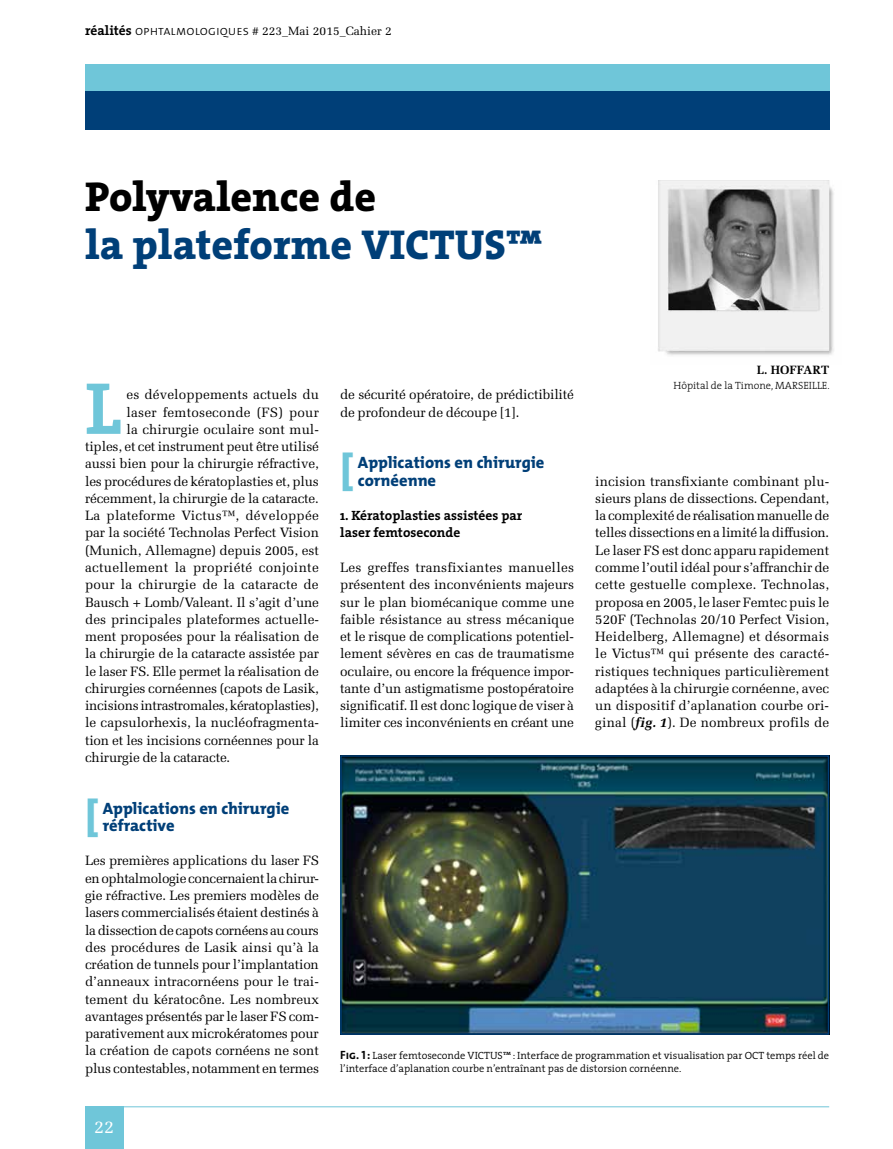
<style>
.page{position:relative;width:893px;height:1149px;background:#fff}
.page>*{position:absolute;margin:0;border:0;box-sizing:border-box;transform-origin:0 0}
.t1{font:74.25px "The Serif Bold Caps";color:#6fc6d9}
.t2{font:800 42px "The Serif";color:#003f78}
.t3{font:800 42px "The Serif";color:#000}
.t4{font:800 39px "The Mix";color:#6fc6d9;scale:1.1 1}
.t5{font:18px "Melior";color:#fff}
.t6{font:800 16.5px/17.2px "The Mix";color:#003f78}
.t7{font:13.5px/17.2px "Melior";letter-spacing:-.01em;color:#000;text-align:justify}
.t8{font:13.5px "Melior";letter-spacing:.015em;color:#000}
.t9{font:700 13.5px/17.2px "The Serif";color:#000}
.t10{font:13.5px "Melior";letter-spacing:.02em;color:#000}
.t11{font:13.5px "Melior";letter-spacing:.01em;color:#000}
.t12{font:12px "Melior";color:#000}
.t13{font:700 12px "Melior";color:#000}
.t14{font:300 10.5px/12.8px "The Serif";color:#000}
.t15{font:300 10.5px "The Serif";color:#000}
.s1{font-family:"The Serif";font-weight:700;font-size:13.5px}
.s2{font-family:"The Sans Light Caps";font-size:13.5px}
.s3{font-weight:700;font-style:italic}
.s4{font-family:"The Sans Bold Caps";font-weight:400;font-size:12px}
</style>
<div class="page">
<div style="left:85px;top:64px;width:744px;height:27px;background:#6fc6d9"></div>
<div style="left:85px;top:91px;width:744px;height:39px;background:#003f78"></div>
<div style="left:85px;top:1106px;width:38px;height:42px;background:#6fc6d9"></div>
<hr style="left:85px;top:1106px;width:744px;height:1px;background:#6fc6d9">
<img style="left:658px;top:181px;width:176px;height:175px">
<img style="left:343px;top:758px;width:483px;height:273px">
<div style="left:340px;top:755px;width:489px;height:279px;border:2px solid #003f78"></div>
<p class="t12" style="left:85px;top:24px;width:308px"><span class="s1">réalités</span> <span class="s2">ophtalmologiques</span> # 223_Mai 2015_Cahier 2</p>
<h2 class="t3" style="left:85px;top:161px;width:293px">Polyvalence de</h2>
<h2 class="t2" style="left:85px;top:209px;width:459px">la plateforme VICTUS™</h2>
<h1 class="t1" style="left:85px;top:346px;width:38px">L</h1>
<p class="t11" style="left:127px;top:386px;width:194px">es développements actuels du</p>
<p class="t8" style="left:127px;top:404px;width:194px">laser femtoseconde (FS) pour</p>
<p class="t7" style="left:127px;top:420px;width:194px">la chirurgie oculaire sont mul-</p>
<p class="t7" style="left:85px;top:438px;width:235px">tiples, et cet instrument peut être utilisé</p>
<p class="t7" style="left:85px;top:455px;width:235px">aussi bien pour la chirurgie réfractive,</p>
<p class="t7" style="left:85px;top:472px;width:235px">les procédures de kératoplasties et, plus</p>
<p class="t7" style="left:85px;top:489px;width:235px">récemment, la chirurgie de la cataracte.</p>
<p class="t8" style="left:85px;top:507px;width:235px">La plateforme Victus™, développée</p>
<p class="t7" style="left:85px;top:524px;width:235px">par la société Technolas Perfect Vision</p>
<p class="t7" style="left:85px;top:541px;width:235px">(Munich, Allemagne) depuis 2005, est</p>
<p class="t10" style="left:85px;top:559px;width:235px">actuellement la propriété conjointe</p>
<p class="t8" style="left:85px;top:576px;width:235px">pour la chirurgie de la cataracte de</p>
<p class="t7" style="left:85px;top:593px;width:235px">Bausch + Lomb/Valeant. Il s’agit d’une</p>
<p class="t7" style="left:85px;top:610px;width:235px">des principales plateformes actuelle-</p>
<p class="t7" style="left:85px;top:627px;width:235px">ment proposées pour la réalisation de</p>
<p class="t7" style="left:85px;top:645px;width:235px">la chirurgie de la cataracte assistée par</p>
<p class="t7" style="left:85px;top:662px;width:235px">le laser FS. Elle permet la réalisation de</p>
<p class="t7" style="left:85px;top:679px;width:235px">chirurgies cornéennes (capots de Lasik,</p>
<p class="t7" style="left:85px;top:696px;width:235px">incisions intrastromales, kératoplasties),</p>
<p class="t7" style="left:85px;top:714px;width:235px">le capsulorhexis, la nucléofragmenta-</p>
<p class="t7" style="left:85px;top:731px;width:235px">tion et les incisions cornéennes pour la</p>
<p class="t7" style="left:85px;top:748px;width:147px">chirurgie de la cataracte.</p>
<h3 class="t4" style="left:85px;top:782px;width:14px">[</h3>
<p class="t6" style="left:103px;top:798px;width:188px">Applications en chirurgie réfractive</p>
<p class="t7" style="left:85px;top:852px;width:235px">Les premières applications du laser FS en ophtalmologie concernaient la chirur&shy;gie réfractive. Les premiers modèles de lasers commercialisés étaient destinés à la dissection de capots cornéens au cours des procédures de Lasik ainsi qu’à la création de tunnels pour l’implantation d’anneaux intracornéens pour le trai&shy;tement du kératocône. Les nombreux avantages présentés par le laser FS com&shy;parativement aux microkératomes pour la création de capots cornéens ne sont plus contestables, notamment en termes</p>
<h3 class="t5" style="left:94px;top:1115px;width:22px">22</h3>
<p class="t7" style="left:340px;top:386px;width:235px">de sécurité opératoire, de prédictibilité de profondeur de découpe [1].</p>
<h3 class="t4" style="left:340px;top:437px;width:14px">[</h3>
<p class="t6" style="left:358px;top:453px;width:188px">Applications en chirurgie cornéenne</p>
<p class="t9" style="left:340px;top:506px;width:184px">1. Kératoplasties assistées par laser femtoseconde</p>
<p class="t7" style="left:340px;top:558px;width:235px">Les greffes transfixiantes manuelles présentent des inconvénients majeurs sur le plan biomécanique comme une faible résistance au stress mécanique et le risque de complications potentiel&shy;lement sévères en cas de traumatisme oculaire, ou encore la fréquence impor&shy;tante d’un astigmatisme postopératoire significatif. Il est donc logique de viser à limiter ces inconvénients en créant une</p>
<p class="t13" style="left:757px;top:363px;width:74px">L. HOFFART</p>
<p class="t15" style="left:673px;top:376px;width:157px">Hôpital de la Timone, MARSEILLE.</p>
<p class="t7" style="left:595px;top:472px;width:235px">incision transfixiante combinant plu&shy;sieurs plans de dissections. Cependant, la complexité de réalisation manuelle de telles dissections en a limité la diffusion.<br>Le laser FS est donc apparu rapidement comme l’outil idéal pour s’affranchir de cette gestuelle complexe. Technolas, proposa en 2005, le laser Femtec puis le 520F (Technolas 20/10 Perfect Vision, Heidelberg, Allemagne) et désormais le Victus™ qui présente des caracté&shy;ristiques techniques particulièrement adaptées à la chirurgie cornéenne, avec un dispositif d’aplanation courbe ori&shy;ginal (<span class="s3">fig. 1</span>). De nombreux profils de</p>
<p class="t14" style="left:340px;top:1048px;width:490px"><span class="s4">Fig. 1:</span> Laser femtoseconde VICTUS™: Interface de programmation et visualisation par OCT temps réel de l’interface d’aplanation courbe n’entraînant pas de distorsion cornéenne.</p>
</div>
